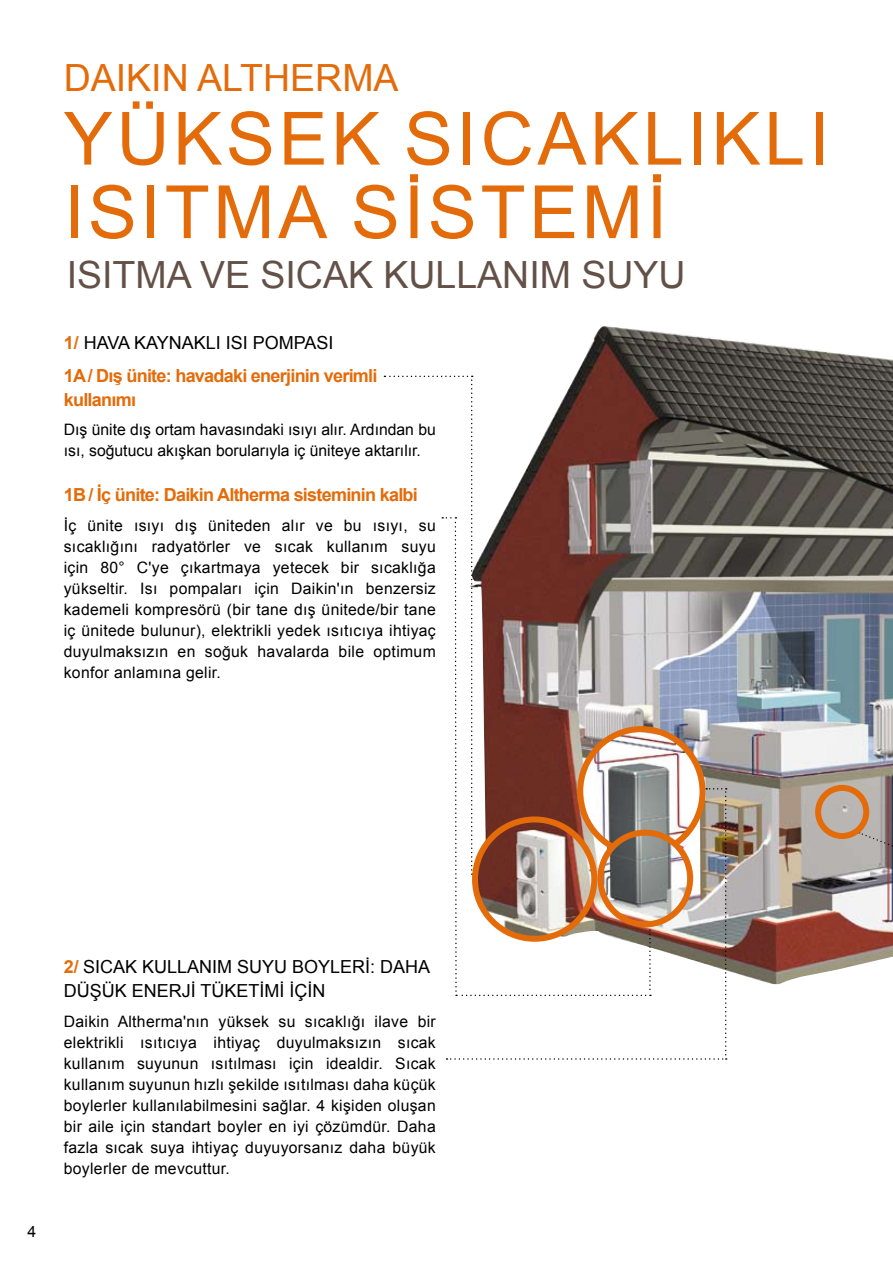
<style>
.page{position:relative;width:893px;height:1263px;background:#fff}
.page>*{position:absolute;margin:0;border:0;box-sizing:border-box;transform-origin:0 0}
.t1{font:73.5px/73.5px "Arial";letter-spacing:.05em;color:#e46b09}
.t2{font:37.5px "Arial";color:#635147}
.t3{font:37.5px "Arial";color:#e46b09}
.t4{font:700 18px/32.5px "Arial";letter-spacing:-.04em;color:#e46b09}
.t5{font:18px/24px "Arial";color:#000}
.t6{font:15.75px/21px "Arial";letter-spacing:.02em;color:#000;text-align:justify}
.t7{font:15.75px/21px "Arial";color:#000}
.s1{font-weight:400;color:#000}
.s2{font-weight:700;color:#e46b09}
</style>
<div class="page">
<img style="left:462px;top:326px;width:431px;height:658px">
<svg style="left:859px;top:832px;width:34px;height:86px"></svg>
<div style="left:815px;top:785px;width:54px;height:54px;border:6px solid #e46b09;border-radius:50%"></div>
<svg style="left:384px;top:376px;width:343px;height:684px"></svg>
<h2 class="t3" style="left:64px;top:53px;width:336px">DAIKIN ALTHERMA</h2>
<h1 class="t1" style="left:64px;top:103px;width:767px">YÜKSEK SICAKLIKLI<br>ISITMA SİSTEMİ</h1>
<h2 class="t2" style="left:67px;top:250px;width:620px">ISITMA VE SICAK KULLANIM SUYU</h2>
<p class="t4" style="left:64px;top:327px;width:315px">1/ <span class="s1">HAVA KAYNAKLI ISI POMPASI<br></span>1A / Dış ünite: havadaki enerjinin verimli</p>
<p class="t4" style="left:64px;top:384px;width:74px">kullanımı</p>
<p class="t7" style="left:64px;top:419px;width:374px">Dış ünite dış ortam havasındaki ısıyı alır. Ardından bu ısı, soğutucu akışkan borularıyla iç üniteye aktarılır.</p>
<p class="t4" style="left:64px;top:479px;width:356px">1B / İç ünite: Daikin Altherma sisteminin kalbi</p>
<p class="t6" style="left:64px;top:515px;width:374px">İç ünite ısıyı dış üniteden alır ve bu ısıyı, su sıcaklığını radyatörler ve sıcak kullanım suyu için 80° C'ye çıkartmaya yetecek bir sıcaklığa yükseltir. Isı pompaları için Daikin'ın benzersiz kademeli kompresörü (bir tane dış ünitede/bir tane iç ünitede bulunur), elektrikli yedek ısıtıcıya ihtiyaç duyulmaksızın en soğuk havalarda bile optimum konfor anlamına gelir.</p>
<p class="t6" style="left:28px;top:1221px;width:10px">4</p>
<p class="t5" style="left:64px;top:955px;width:368px"><span class="s2">2/</span> SICAK KULLANIM SUYU BOYLERİ: DAHA<br>DÜŞÜK ENERJİ TÜKETİMİ İÇİN</p>
<p class="t6" style="left:64px;top:1011px;width:374px">Daikin Altherma'nın yüksek su sıcaklığı ilave bir elektrikli ısıtıcıya ihtiyaç duyulmaksızın sıcak kullanım suyunun ısıtılması için idealdir. Sıcak kullanım suyunun hızlı şekilde ısıtılması daha küçük boylerler kullanılabilmesini sağlar. 4 kişiden oluşan bir aile için standart boyler en iyi çözümdür. Daha fazla sıcak suya ihtiyaç duyuyorsanız daha büyük boylerler de mevcuttur.</p>
</div>
